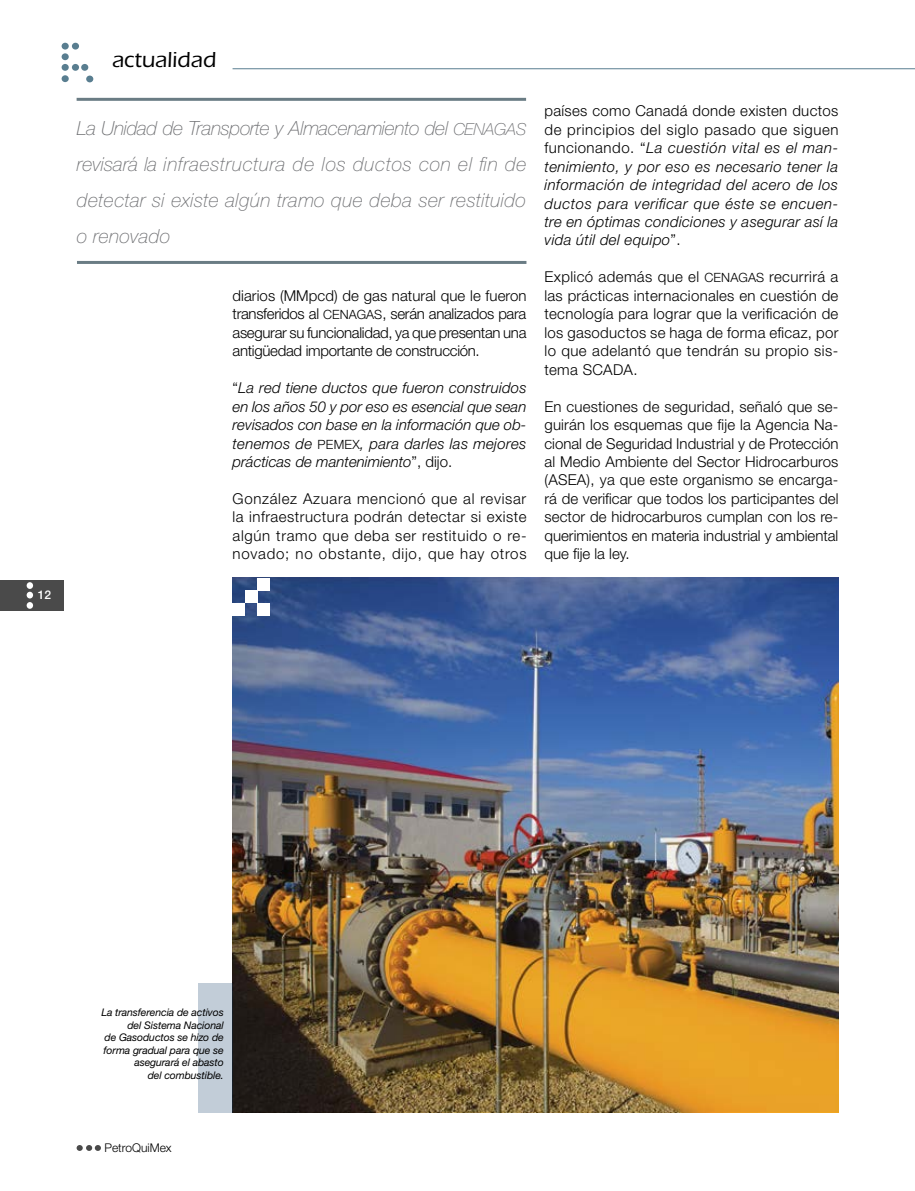
<style>
.page{position:relative;width:915px;height:1191px;background:#fff}
.page>*{position:absolute;margin:0;border:0;box-sizing:border-box;transform-origin:0 0}
.t1{font:500 22.5px "ITC Eras Std";color:#000}
.t2{font:italic 100 19.5px/36px "Helvetica Neue LT Std";letter-spacing:.015em;color:#6d6e71;text-align:justify}
.t3{font:300 15px/18.5px "Helvetica Neue LT Std";letter-spacing:.005em;color:#000;text-align:justify}
.t4{font:italic 300 15px/18.5px "Helvetica Neue LT Std";letter-spacing:.02em;color:#000;text-align:justify}
.t5{font:300 12px "Helvetica Neue LT Std";color:#000}
.t6{font:500 12px "Helvetica Neue LT Std";color:#fff}
.t7{font:italic 10.5px/12.6px "Helvetica Neue LT Std";letter-spacing:-.01em;color:#000;text-align:right}
.s1{font-family:"Helvetica Neue LT Std Th It SC850";font-weight:400;font-style:normal;font-size:16.65px}
.s2{font-family:"Helvetica Neue LT Std Lt SC850";font-weight:400;font-size:12.75px}
.s3{font-style:normal}
.s4{font-family:"Helvetica Neue LT Std Lt SC850";font-weight:400;font-style:normal;font-size:12.75px}
</style>
<div class="page">
<svg style="left:77px;top:1145px;width:24px;height:5px"></svg>
<div style="left:62px;top:43px;width:7px;height:7px;background:#597e90;border-radius:50%"></div>
<div style="left:62px;top:53px;width:7px;height:7px;background:#597e90;border-radius:50%"></div>
<div style="left:72px;top:43px;width:7px;height:7px;background:#597e90;border-radius:50%"></div>
<div style="left:62px;top:64px;width:7px;height:7px;background:#597e90;border-radius:50%"></div>
<div style="left:86px;top:76px;width:7px;height:6px;background:#597e90;border-radius:50%"></div>
<div style="left:81px;top:64px;width:7px;height:7px;background:#597e90;border-radius:50%"></div>
<div style="left:62px;top:75px;width:7px;height:7px;background:#597e90;border-radius:50%"></div>
<div style="left:72px;top:64px;width:7px;height:7px;background:#597e90;border-radius:50%"></div>
<hr style="left:232px;top:68px;width:682px;height:1px;background:#597e90">
<div style="left:0;top:580px;width:64px;height:30px;background:#4a4a4a"></div>
<svg style="left:27px;top:592px;width:6px;height:6px"></svg>
<div style="left:27px;top:602px;width:6px;height:7px;background:#fff;border-radius:50%"></div>
<div style="left:27px;top:582px;width:6px;height:7px;background:#fff;border-radius:50%"></div>
<hr style="left:77px;top:98px;width:449px;height:3px;background:#2e4753">
<hr style="left:77px;top:261px;width:449px;height:3px;background:#2e4753">
<img style="left:232px;top:577px;width:606px;height:536px">
<div style="left:245px;top:590px;width:12px;height:13px;background:#fff"></div>
<div style="left:257px;top:603px;width:13px;height:13px;background:#fff"></div>
<div style="left:257px;top:577px;width:13px;height:13px;background:#fff"></div>
<div style="left:232px;top:603px;width:13px;height:13px;background:#fff"></div>
<div style="left:198px;top:983px;width:34px;height:130px;background:#c2cdd8"></div>
<p class="t6" style="left:38px;top:588px;width:15px">12</p>
<h1 class="t1" style="left:112px;top:47px;width:106px">actualidad</h1>
<h2 class="t2" style="left:77px;top:110px;width:451px">La Unidad de Transporte y Almacenamiento del <span class="s1">CENAGAS </span>revisará la infraestructura de los ductos con el fin de detectar si existe algún tramo que deba ser restituido o renovado</h2>
<p class="t3" style="left:232px;top:286px;width:295px">diarios (MMpcd) de gas natural que le fueron transferidos al <span class="s2">CENAGAS</span>, serán analizados para asegurar su funcionalidad, ya que presentan una antigüedad importante de construcción.</p>
<p class="t4" style="left:232px;top:378px;width:295px"><span class="s3">“</span>La red tiene ductos que fueron construidos en los años 50 y por eso es esencial que sean revisados con base en la información que ob&shy;tenemos de <span class="s4">PEMEX</span>, para darles las mejores prácticas de mantenimiento<span class="s3">”, dijo.</span></p>
<p class="t3" style="left:232px;top:489px;width:295px">González Azuara mencionó que al revisar la infraestructura podrán detectar si existe algún tramo que deba ser restituido o re&shy;novado; no obstante, dijo, que hay otros</p>
<p class="t4" style="left:544px;top:101px;width:295px"><span class="s3">países como Canadá donde existen ductos de principios del siglo pasado que siguen funcionando. “</span>La cuestión vital es el man&shy;tenimiento, y por eso es necesario tener la información de integridad del acero de los ductos para verificar que éste se encuen&shy;tre en óptimas condiciones y asegurar así la vida útil del equipo<span class="s3">”.</span></p>
<p class="t3" style="left:544px;top:267px;width:295px">Explicó además que el <span class="s2">CENAGAS</span> recurrirá a las prácticas internacionales en cuestión de tecnología para lograr que la verificación de los gasoductos se haga de forma eficaz, por lo que adelantó que tendrán su propio sis&shy;tema SCADA.</p>
<p class="t3" style="left:544px;top:397px;width:295px">En cuestiones de seguridad, señaló que se&shy;guirán los esquemas que fije la Agencia Na&shy;cional de Seguridad Industrial y de Protección al Medio Ambiente del Sector Hidrocarburos (ASEA), ya que este organismo se encarga&shy;rá de verificar que todos los participantes del sector de hidrocarburos cumplan con los re&shy;querimientos en materia industrial y ambiental que fije la ley.</p>
<p class="t7" style="left:101px;top:1005px;width:124px">La transferencia de activos del Sistema Nacional<br>de Gasoductos se hizo de forma gradual para que se asegurará el abasto<br>del combustible.</p>
<p class="t5" style="left:104px;top:1140px;width:69px">PetroQuiMex</p>
</div>
